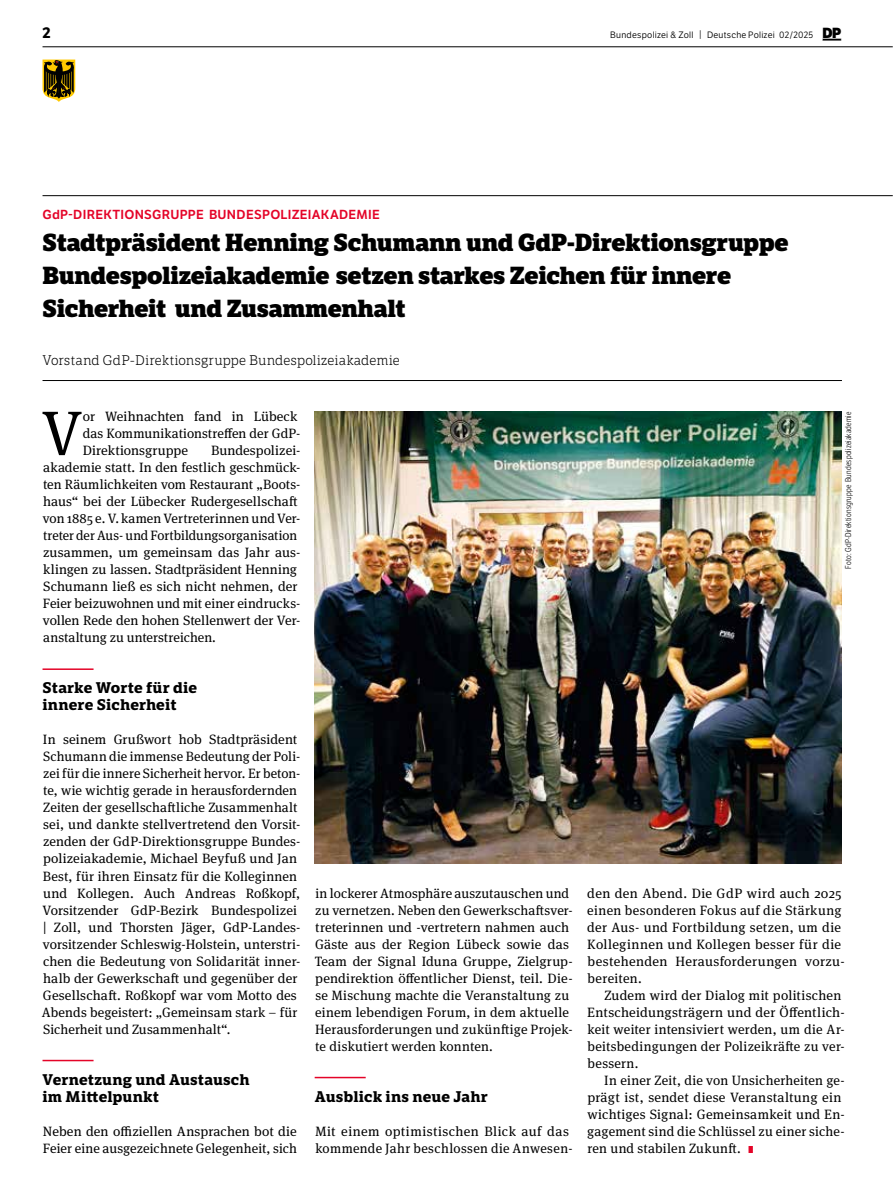
<style>
.page{position:relative;width:893px;height:1191px;background:#fff}
.page>*{position:absolute;margin:0;border:0;box-sizing:border-box;transform-origin:0 0}
.t1{font:62.85px "Meta Serif Pro";color:#000}
.t2{font:800 24px/33px "LFT Etica Sheriff";letter-spacing:-.015em;color:#000}
.t3{font:700 15px/17px "LFT Etica Sheriff";letter-spacing:.01em;color:#000}
.t4{font:700 15px "LFT Etica";color:#000}
.t5{font:13.5px/17px "Meta Serif Pro";letter-spacing:.01em;color:#000}
.t6{font:13.5px/17px "Meta Serif Pro";letter-spacing:.03em;color:#000}
.t7{font:300 13.5px "LFT Etica Sheriff";color:#000}
.t8{font:12.75px "LFT Etica SB";letter-spacing:.02em;color:#e40428}
.t9{font:9px "LFT Etica Bk";letter-spacing:.025em;color:#000}
.t10{font:300 8.25px "LFT Etica Condensed";letter-spacing:.025em;color:#000}
.s1{font-size:9.3px}
.s2{font-family:"LFT Etica XB";font-size:14.25px}
.s3{font-family:"LFT Etica XB";font-size:9.75px;color:#e40428}
</style>
<div class="page">
<hr style="left:43px;top:195px;width:850px;height:1px;background:#000">
<hr style="left:43px;top:47px;width:850px;height:1px;background:#000">
<svg style="left:822px;top:39px;width:19px;height:2px"></svg>
<svg style="left:43px;top:60px;width:32px;height:42px"></svg>
<hr style="left:43px;top:380px;width:799px;height:1px;background:#000">
<hr style="left:43px;top:668px;width:51px;height:2px;background:#e40428">
<hr style="left:43px;top:1059px;width:51px;height:2px;background:#e40428">
<hr style="left:315px;top:1076px;width:51px;height:2px;background:#e40428">
<img style="left:315px;top:411px;width:527px;height:452px">
<p class="t4" style="left:43px;top:23px;width:10px">2</p>
<p class="t9" style="left:610px;top:29px;width:232px">Bundespolizei &amp; Zoll <span class="s1">|</span> Deutsche Polizei 02/2025 <span class="s2">DP</span></p>
<p class="t8" style="left:43px;top:207px;width:339px">GdP-DIREKTIONSGRUPPE BUNDESPOLIZEIAKADEMIE</p>
<h2 class="t2" style="left:43px;top:226px;width:748px">Stadtpräsident Henning Schumann und GdP-Direktionsgruppe<br>Bundespolizeiakademie setzen starkes Zeichen für innere<br>Sicherheit und Zusammenhalt</h2>
<p class="t7" style="left:43px;top:352px;width:359px">Vorstand GdP-Direktionsgruppe Bundespolizeiakademie</p>
<h1 class="t1" style="left:42px;top:388px;width:43px">V</h1>
<p class="t5" style="left:83px;top:407px;width:219px">or Weihnachten fand in Lübeck das Kommunikationstreffen der GdP-<br>Direktionsgruppe</p>
<p class="t5" style="left:43px;top:441px;width:259px;text-indent:168px">Bundespolizei&shy;akademie statt. In den festlich geschmück&shy;ten Räumlichkeiten vom Restaurant „Boots&shy;haus“ bei der Lübecker Rudergesellschaft von 1885 e. V. kamen Vertreterinnen und Ver&shy;treter der Aus- und Fortbildungsorganisation zusammen, um gemeinsam das Jahr aus&shy;klingen zu lassen. Stadtpräsident Henning Schumann ließ es sich nicht nehmen, der Feier beizuwohnen und mit einer eindrucks&shy;vollen Rede den hohen Stellenwert der Ver&shy;anstaltung zu unterstreichen.</p>
<p class="t3" style="left:43px;top:679px;width:156px">Starke Worte für die innere Sicherheit</p>
<p class="t5" style="left:42px;top:730px;width:260px">In seinem Grußwort hob Stadtpräsident Schumann die immense Bedeutung der Poli&shy;zei für die innere Sicherheit hervor. Er beton&shy;te, wie wichtig gerade in herausfordernden Zeiten der gesellschaftliche Zusammenhalt sei, und dankte stellvertretend den Vorsit&shy;zenden der GdP-Direktionsgruppe Bundes&shy;polizeiakademie, Michael Beyfuß und Jan Best, für ihren Einsatz für die Kolleginnen und Kollegen. Auch Andreas Roßkopf, Vorsitzender GdP-Bezirk Bundespolizei | Zoll, und Thorsten Jäger, GdP-Landes&shy;vorsitzender Schleswig-Holstein, unterstri&shy;chen die Bedeutung von Solidarität inner&shy;halb der Gewerkschaft und gegenüber der Gesellschaft. Roßkopf war vom Motto des Abends begeistert: „Gemeinsam stark – für Sicherheit und Zusammenhalt“.</p>
<p class="t3" style="left:43px;top:1071px;width:209px">Vernetzung und Austausch im Mittelpunkt</p>
<p class="t5" style="left:43px;top:1121px;width:256px">Neben den offiziellen Ansprachen bot die<br>Feier eine ausgezeichnete Gelegenheit, sich</p>
<p class="t5" style="left:315px;top:883px;width:259px">in lockerer Atmosphäre auszutauschen und zu vernetzen. Neben den Gewerkschaftsver&shy;treterinnen und -vertretern nahmen auch Gäste aus der Region Lübeck sowie das Team der Signal Iduna Gruppe, Zielgrup&shy;pendirektion öffentlicher Dienst, teil. Die&shy;se Mischung machte die Veranstaltung zu einem lebendigen Forum, in dem aktuelle Herausforderungen und zukünftige Projek&shy;te diskutiert werden konnten.</p>
<p class="t3" style="left:315px;top:1088px;width:175px">Ausblick ins neue Jahr</p>
<p class="t6" style="left:315px;top:1121px;width:259px">Mit einem optimistischen Blick auf das kommende Jahr beschlossen die Anwesen-</p>
<p class="t10" style="left:844px;top:569px;width:159px;rotate:-90deg">Foto: GdP-Direktionsgruppe Bundespolizeiakademie</p>
<p class="t6" style="left:587px;top:883px;width:259px">den den Abend. Die GdP wird auch 2025 einen besonderen Fokus auf die Stärkung der Aus- und Fortbildung setzen, um die Kolleginnen und Kollegen besser für die bestehenden Herausforderungen vorzu&shy;bereiten.</p>
<p class="t5" style="left:587px;top:985px;width:259px;text-indent:17px">Zudem wird der Dialog mit politischen Entscheidungsträgern und der Öffentlich&shy;keit weiter intensiviert werden, um die Ar&shy;beitsbedingungen der Polizeikräfte zu ver&shy;bessern.</p>
<p class="t5" style="left:587px;top:1070px;width:259px;text-indent:17px">In einer Zeit, die von Unsicherheiten ge&shy;prägt ist, sendet diese Veranstaltung ein wichtiges Signal: Gemeinsamkeit und En&shy;gagement sind die Schlüssel zu einer siche&shy;ren und stabilen Zukunft. <span class="s3">I</span></p>
</div>
